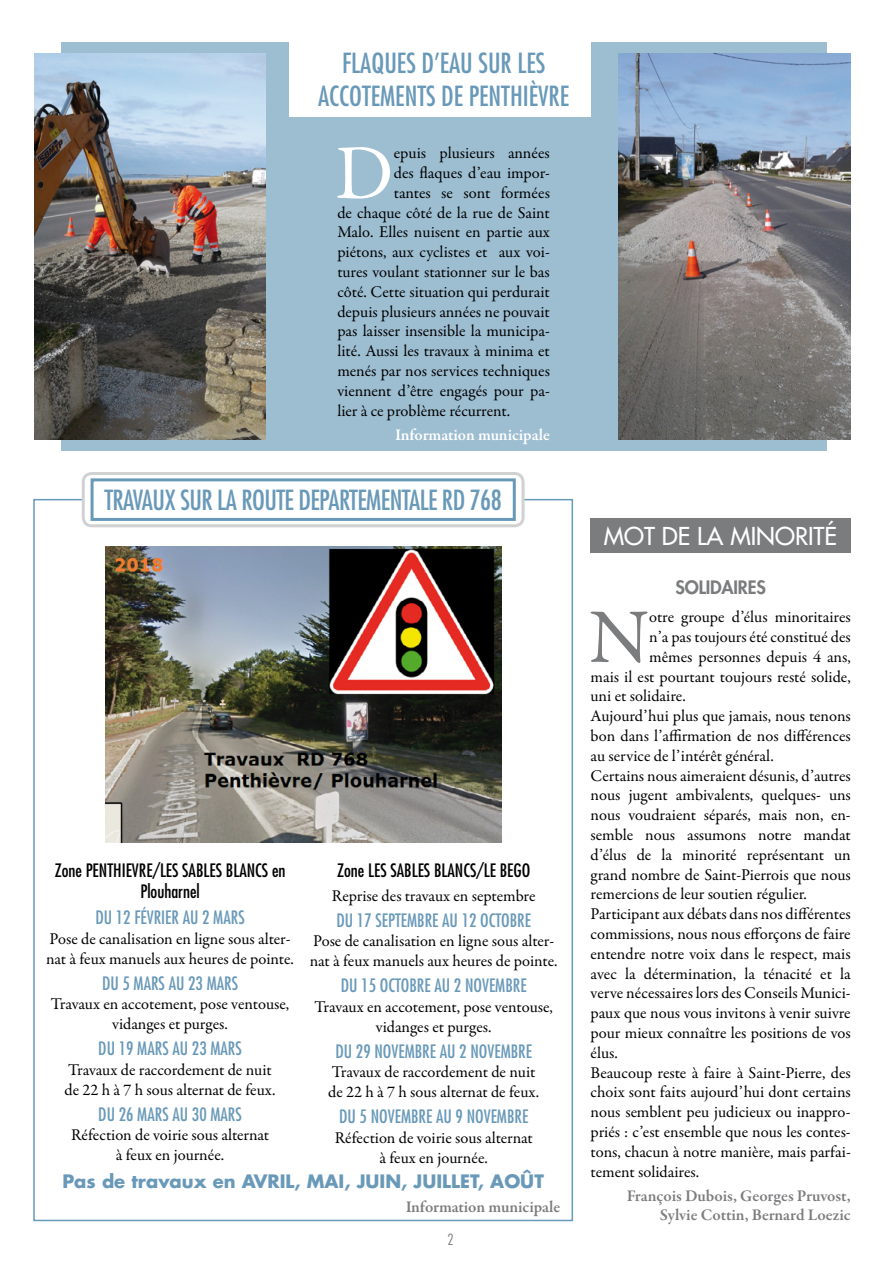
<style>
.page{position:relative;width:893px;height:1263px;background:#fff}
.page>*{position:absolute;margin:0;border:0;box-sizing:border-box;transform-origin:0 0}
.t1{font:77.55px "Garamond Premr Pro";color:#7b7c7e}
.t2{font:77.55px "Garamond Premr Pro";color:#fff}
.t3{font:condensed 27px "Futura LT";letter-spacing:-.02em;color:#6999b9}
.t4{font:24px "Futura LT";color:#fff}
.t5{font:condensed 18px "Futura LT";color:#6999b9}
.t6{font:condensed 18px/21.6px "Futura LT";color:#000;text-align:center}
.t7{font:700 18px "Futura LT";color:#6999b9}
.t8{font:800 18px "Futura LT";letter-spacing:-.01em;color:#7b7c7e}
.t9{font:16.5px/19.8px "Garamond Premr Pro";color:#000}
.t10{font:600 16.5px/19.8px "Garamond Premr Pro";color:#7b7c7e;text-align:right}
.t11{font:600 16.5px "Garamond Premr Pro";letter-spacing:-.005em;color:#fff}
.t12{font:300 condensed 15px "Futura LT";color:#7b7c7e}
</style>
<div class="page">
<div style="left:61px;top:43px;width:765px;height:408px;background:#9dbdd1"></div>
<div style="left:82px;top:472px;width:443px;height:55px;border:3px solid #d0d1d2;border-radius:9px"></div>
<div style="left:91px;top:478px;width:425px;height:43px;background:#fff;border:3px solid #6999b9"></div>
<img style="left:34px;top:54px;width:232px;height:386px">
<img style="left:619px;top:54px;width:231px;height:386px">
<img style="left:105px;top:546px;width:396px;height:296px">
<div style="left:590px;top:519px;width:260px;height:34px;background:#7b7c7e"></div>
<div style="left:289px;top:40px;width:301px;height:77px;background:#fff"></div>
<h2 class="t3" style="left:342px;top:47px;width:185px">FLAQUES D’EAU SUR LES</h2>
<h2 class="t3" style="left:318px;top:79px;width:12px">ACCOTE</h2>
<h2 class="t3" style="left:380px;top:79px;width:26px">MENTS</h2>
<h2 class="t3" style="left:441px;top:79px;width:49px">DE PENTHI</h2>
<h2 class="t3" style="left:529px;top:79px;width:21px">ÈVRE</h2>
<h1 class="t2" style="left:335px;top:127px;width:60px">D</h1>
<p class="t9" style="left:394px;top:143px;width:158px">epuis plusieurs années</p>
<p class="t9" style="left:394px;top:163px;width:158px">des flaques d’eau impor-</p>
<p class="t9" style="left:394px;top:183px;width:158px">tantes se sont formées</p>
<p class="t9" style="left:337px;top:203px;width:214px">de chaque côté de la rue de Saint</p>
<p class="t9" style="left:337px;top:223px;width:214px">Malo. Elles nuisent en partie aux</p>
<p class="t9" style="left:337px;top:242px;width:214px">piétons, aux cyclistes et aux voi-</p>
<p class="t9" style="left:337px;top:262px;width:214px">tures voulant stationner sur le bas</p>
<p class="t9" style="left:337px;top:282px;width:214px">côté. Cette situation qui perdurait</p>
<p class="t9" style="left:337px;top:302px;width:214px">depuis plusieurs années ne pouvait</p>
<p class="t9" style="left:337px;top:322px;width:214px">pas laisser insensible la municipa-</p>
<p class="t9" style="left:337px;top:341px;width:214px">lité. Aussi les travaux à minima et</p>
<p class="t9" style="left:337px;top:361px;width:214px">menés par nos services techniques</p>
<p class="t9" style="left:337px;top:381px;width:214px">viennent d’être engagés pour pa-</p>
<p class="t9" style="left:337px;top:401px;width:174px">lier à ce problème récurrent.</p>
<p class="t11" style="left:395px;top:424px;width:156px">Information municipale</p>
<h2 class="t3" style="left:104px;top:484px;width:399px">TRAVAUX SUR LA ROUTE DEPARTEMENTALE RD 768</h2>
<p class="t6" style="left:55px;top:859px;width:232px">ZONE PENTHIEVRE/LES SABLES BLANCS EN<br>PLOUHARNEL</p>
<p class="t5" style="left:95px;top:907px;width:59px">DU 12 FÉVRIER</p>
<p class="t5" style="left:183px;top:907px;width:49px">AU 2 MARS</p>
<p class="t9" style="left:46px;top:929px;width:249px">Pose de canalisation en ligne sous alter&shy;nat à feux manuels aux heures de pointe.</p>
<p class="t5" style="left:102px;top:972px;width:123px">DU 5 MARS AU 23 MARS</p>
<p class="t9" style="left:51px;top:995px;width:240px;text-align:center">Travaux en accotement, pose ventouse, vidanges et purges.</p>
<p class="t5" style="left:98px;top:1038px;width:131px">DU 19 MARS AU 23 MARS</p>
<p class="t9" style="left:64px;top:1060px;width:213px">Travaux de raccordement de nuit de 22 h à 7 h sous alternat de feux.</p>
<p class="t5" style="left:98px;top:1103px;width:131px">DU 26 MARS AU 30 MARS</p>
<p class="t9" style="left:71px;top:1126px;width:200px;text-align:center">Réfection de voirie sous alternat à feux en journée.</p>
<p class="t6" style="left:337px;top:859px;width:195px">ZONE LES SABLES BLANCS/LE BEGO</p>
<p class="t9" style="left:332px;top:886px;width:205px">Reprise des travaux en septembre</p>
<p class="t5" style="left:336px;top:909px;width:47px">DU 17 SEPTE</p>
<p class="t5" style="left:407px;top:909px;width:82px">MBRE AU 12 OCTOBRE</p>
<p class="t9" style="left:310px;top:932px;width:249px">Pose de canalisation en ligne sous alter&shy;nat à feux manuels aux heures de pointe.</p>
<p class="t5" style="left:341px;top:975px;width:48px">DU 15 OCTOBRE</p>
<p class="t5" style="left:434px;top:975px;width:39px">AU 2 NOVE</p>
<p class="t5" style="left:495px;top:975px;width:18px">MBRE</p>
<p class="t9" style="left:315px;top:997px;width:240px;text-align:center">Travaux en accotement, pose ventouse, vidanges et purges.</p>
<p class="t5" style="left:335px;top:1040px;width:48px">DU 29 NOVE</p>
<p class="t5" style="left:405px;top:1040px;width:74px">MBRE AU 2 NOVE</p>
<p class="t5" style="left:501px;top:1040px;width:18px">MBRE</p>
<p class="t9" style="left:328px;top:1063px;width:213px">Travaux de raccordement de nuit de 22 h à 7 h sous alternat de feux.</p>
<p class="t5" style="left:339px;top:1105px;width:40px">DU 5 NOVE</p>
<p class="t5" style="left:401px;top:1105px;width:74px">MBRE AU 9 NOVE</p>
<p class="t5" style="left:497px;top:1105px;width:18px">MBRE</p>
<p class="t9" style="left:335px;top:1128px;width:200px;text-align:center">Réfection de voirie sous alternat à feux en journée.</p>
<p class="t7" style="left:62px;top:1169px;width:483px">Pas de travaux en AVRIL, MAI, JUIN, JUILLET, AOÛT</p>
<p class="t10" style="left:406px;top:1197px;width:156px">Information municipale</p>
<p class="t12" style="left:448px;top:1231px;width:8px">2</p>
<h3 class="t4" style="left:604px;top:521px;width:235px">MOT DE LA MINORITÉ</h3>
<p class="t8" style="left:675px;top:575px;width:91px">SOLIDAIRES</p>
<h1 class="t1" style="left:589px;top:590px;width:61px">N</h1>
<p class="t9" style="left:649px;top:607px;width:203px">otre groupe d’élus minoritaires</p>
<p class="t9" style="left:649px;top:627px;width:203px">n’a pas toujours été constitué des</p>
<p class="t9" style="left:649px;top:647px;width:203px">mêmes personnes depuis 4 ans,</p>
<p class="t9" style="left:591px;top:667px;width:262px">mais il est pourtant toujours resté solide,</p>
<p class="t9" style="left:591px;top:687px;width:97px">uni et solidaire.</p>
<p class="t9" style="left:591px;top:706px;width:262px">Aujourd’hui plus que jamais, nous tenons</p>
<p class="t9" style="left:591px;top:726px;width:262px">bon dans l’affirmation de nos différences</p>
<p class="t9" style="left:591px;top:746px;width:185px">au service de l’intérêt général.</p>
<p class="t9" style="left:591px;top:766px;width:262px">Certains nous aimeraient désunis, d’autres</p>
<p class="t9" style="left:591px;top:786px;width:262px">nous jugent ambivalents, quelques- uns</p>
<p class="t9" style="left:591px;top:805px;width:262px">nous voudraient séparés, mais non, en-</p>
<p class="t9" style="left:591px;top:825px;width:262px">semble nous assumons notre mandat</p>
<p class="t9" style="left:591px;top:845px;width:262px">d’élus de la minorité représentant un</p>
<p class="t9" style="left:591px;top:865px;width:262px">grand nombre de Saint-Pierrois que nous</p>
<p class="t9" style="left:591px;top:885px;width:218px">remercions de leur soutien régulier.</p>
<p class="t9" style="left:591px;top:904px;width:262px">Participant aux débats dans nos différentes</p>
<p class="t9" style="left:591px;top:924px;width:262px">commissions, nous nous efforçons de faire</p>
<p class="t9" style="left:591px;top:944px;width:262px">entendre notre voix dans le respect, mais</p>
<p class="t9" style="left:591px;top:964px;width:262px">avec la détermination, la ténacité et la</p>
<p class="t9" style="left:591px;top:984px;width:262px">verve nécessaires lors des Conseils Munici-</p>
<p class="t9" style="left:591px;top:1003px;width:262px">paux que nous vous invitons à venir suivre</p>
<p class="t9" style="left:591px;top:1023px;width:262px">pour mieux connaître les positions de vos</p>
<p class="t9" style="left:591px;top:1043px;width:29px">élus.</p>
<p class="t9" style="left:591px;top:1063px;width:262px">Beaucoup reste à faire à Saint-Pierre, des</p>
<p class="t9" style="left:591px;top:1083px;width:262px">choix sont faits aujourd’hui dont certains</p>
<p class="t9" style="left:591px;top:1102px;width:262px">nous semblent peu judicieux ou inappro-</p>
<p class="t9" style="left:591px;top:1122px;width:262px">priés : c’est ensemble que nous les contes-</p>
<p class="t9" style="left:591px;top:1142px;width:262px">tons, chacun à notre manière, mais parfai-</p>
<p class="t9" style="left:591px;top:1162px;width:110px">tement solidaires.</p>
<p class="t10" style="left:627px;top:1186px;width:225px">François Dubois, Georges Pruvost,<br>Sylvie Cottin, Bernard Loezic</p>
</div>
